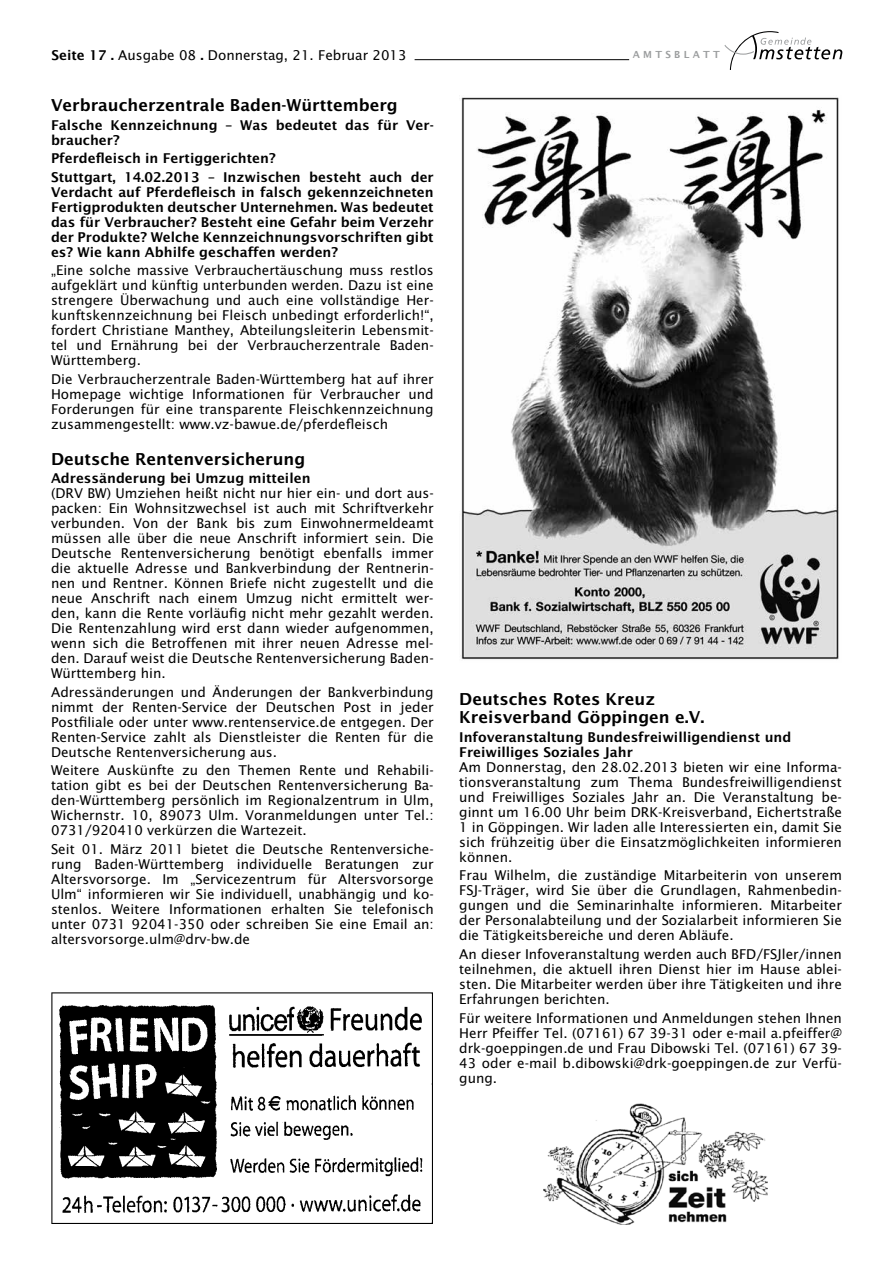
<style>
.page{position:relative;width:893px;height:1263px;background:#fff}
.page>*{position:absolute;margin:0;border:0;box-sizing:border-box;transform-origin:0 0}
.t1{font:16.5px/18px "Lucida Sans Demibold Roman";color:#000}
.t2{font:13.5px/15px "Lucida Sans";color:#000;text-align:justify}
.t3{font:13.5px/15px "Lucida Sans Demibold Roman";color:#000}
.t4{font:9.75px "Lucida Sans Demibold Roman";letter-spacing:.34em;color:#9c9e9f}
.s1{font-family:"Lucida Sans Demibold Roman"}
</style>
<div class="page">
<svg style="left:724px;top:31px;width:118px;height:39px"></svg>
<hr style="left:415px;top:59px;width:214px;height:1px;background:#000">
<img style="left:51px;top:993px;width:382px;height:230px">
<img style="left:461px;top:97px;width:378px;height:563px">
<img style="left:543px;top:1103px;width:224px;height:122px">
<p class="t2" style="left:51px;top:48px;width:357px"><span class="s1">Seite 17 .</span> Ausgabe 08 <span class="s1">.</span> Donnerstag, 21. Februar 2013</p>
<p class="t4" style="left:633px;top:48px;width:89px">AMTSBLATT</p>
<p class="t1" style="left:51px;top:96px;width:348px">Verbraucherzentrale Baden-Württemberg</p>
<p class="t3" style="left:51px;top:117px;width:384px">Falsche Kennzeichnung – Was bedeutet das für Ver&shy;braucher?</p>
<p class="t3" style="left:51px;top:149px;width:384px;line-height:18.6px">Pferdefleisch in Fertiggerichten?<br>Stuttgart, 14.02.2013 – Inzwischen besteht auch der</p>
<p class="t3" style="left:51px;top:184px;width:384px;text-align:justify">Verdacht auf Pferdefleisch in falsch gekennzeichneten Fertigprodukten deutscher Unternehmen. Was bedeutet das für Verbraucher? Besteht eine Gefahr beim Verzehr der Produkte? Welche Kennzeichnungsvorschriften gibt es? Wie kann Abhilfe geschaffen werden?</p>
<p class="t2" style="left:51px;top:263px;width:384px">„Eine solche massive Verbrauchertäuschung muss restlos aufgeklärt und künftig unterbunden werden. Dazu ist eine strengere Überwachung und auch eine vollständige Her&shy;kunftskennzeichnung bei Fleisch unbedingt erforderlich!“, fordert Christiane Manthey, Abteilungsleiterin Lebensmit&shy;tel und Ernährung bei der Verbraucherzentrale Baden-Württemberg.</p>
<p class="t2" style="left:51px;top:372px;width:384px">Die Verbraucherzentrale Baden-Württemberg hat auf ihrer Homepage wichtige Informationen für Verbraucher und Forderungen für eine transparente Fleischkennzeichnung zusammengestellt: www.vz-bawue.de/pferdefleisch</p>
<p class="t1" style="left:51px;top:450px;width:256px">Deutsche Rentenversicherung</p>
<p class="t3" style="left:51px;top:471px;width:261px">Adressänderung bei Umzug mitteilen</p>
<p class="t2" style="left:51px;top:486px;width:384px">(DRV BW) Umziehen heißt nicht nur hier ein- und dort aus&shy;packen: Ein Wohnsitzwechsel ist auch mit Schriftverkehr verbunden. Von der Bank bis zum Einwohnermeldeamt müssen alle über die neue Anschrift informiert sein. Die Deutsche Rentenversicherung benötigt ebenfalls immer die aktuelle Adresse und Bankverbindung der Rentnerin&shy;nen und Rentner. Können Briefe nicht zugestellt und die neue Anschrift nach einem Umzug nicht ermittelt wer&shy;den, kann die Rente vorläufig nicht mehr gezahlt werden.<br>Die Rentenzahlung wird erst dann wieder aufgenommen, wenn sich die Betroffenen mit ihrer neuen Adresse mel&shy;den. Darauf weist die Deutsche Rentenversicherung Baden-Württemberg hin.</p>
<p class="t2" style="left:51px;top:684px;width:384px">Adressänderungen und Änderungen der Bankverbindung nimmt der Renten-Service der Deutschen Post in jeder Postfiliale oder unter www.rentenservice.de entgegen. Der Renten-Service zahlt als Dienstleister die Renten für die Deutsche Rentenversicherung aus.</p>
<p class="t2" style="left:51px;top:763px;width:384px">Weitere Auskünfte zu den Themen Rente und Rehabili&shy;tation gibt es bei der Deutschen Rentenversicherung Ba&shy;den-Württemberg persönlich im Regionalzentrum in Ulm, Wichernstr. 10, 89073 Ulm. Voranmeldungen unter Tel.:<br>0731/920410 verkürzen die Wartezeit.</p>
<p class="t2" style="left:51px;top:842px;width:384px">Seit 01. März 2011 bietet die Deutsche Rentenversiche&shy;rung Baden-Württemberg individuelle Beratungen zur Altersvorsorge. Im „Servicezentrum für Altersvorsorge Ulm“ informieren wir Sie individuell, unabhängig und ko&shy;stenlos. Weitere Informationen erhalten Sie telefonisch unter 0731 92041-350 oder schreiben Sie eine Email an: altersvorsorge.ulm@drv-bw.de</p>
<p class="t1" style="left:459px;top:690px;width:247px">Deutsches Rotes Kreuz<br>Kreisverband Göppingen e.V.</p>
<p class="t3" style="left:459px;top:729px;width:334px">Infoveranstaltung Bundesfreiwilligendienst und<br>Freiwilliges Soziales Jahr</p>
<p class="t2" style="left:459px;top:759px;width:384px">Am Donnerstag, den 28.02.2013 bieten wir eine Informa&shy;tionsveranstaltung zum Thema Bundesfreiwilligendienst und Freiwilliges Soziales Jahr an. Die Veranstaltung be&shy;ginnt um 16.00 Uhr beim DRK-Kreisverband, Eichertstraße 1 in Göppingen. Wir laden alle Interessierten ein, damit Sie sich frühzeitig über die Einsatzmöglichkeiten informieren können.</p>
<p class="t2" style="left:459px;top:868px;width:384px">Frau Wilhelm, die zuständige Mitarbeiterin von unserem FSJ-Träger, wird Sie über die Grundlagen, Rahmenbedin&shy;gungen und die Seminarinhalte informieren. Mitarbeiter der Personalabteilung und der Sozialarbeit informieren Sie die Tätigkeitsbereiche und deren Abläufe.</p>
<p class="t2" style="left:459px;top:947px;width:384px">An dieser Infoveranstaltung werden auch BFD/FSJler/innen teilnehmen, die aktuell ihren Dienst hier im Hause ablei&shy;sten. Die Mitarbeiter werden über ihre Tätigkeiten und ihre Erfahrungen berichten.</p>
<p class="t2" style="left:459px;top:1010px;width:384px">Für weitere Informationen und Anmeldungen stehen Ihnen Herr Pfeiffer Tel. (07161) 67 39-31 oder e-mail a.pfeiffer@ drk-goeppingen.de und Frau Dibowski Tel. (07161) 67 39- 43 oder e-mail b.dibowski@drk-goeppingen.de zur Verfü&shy;gung.</p>
</div>
